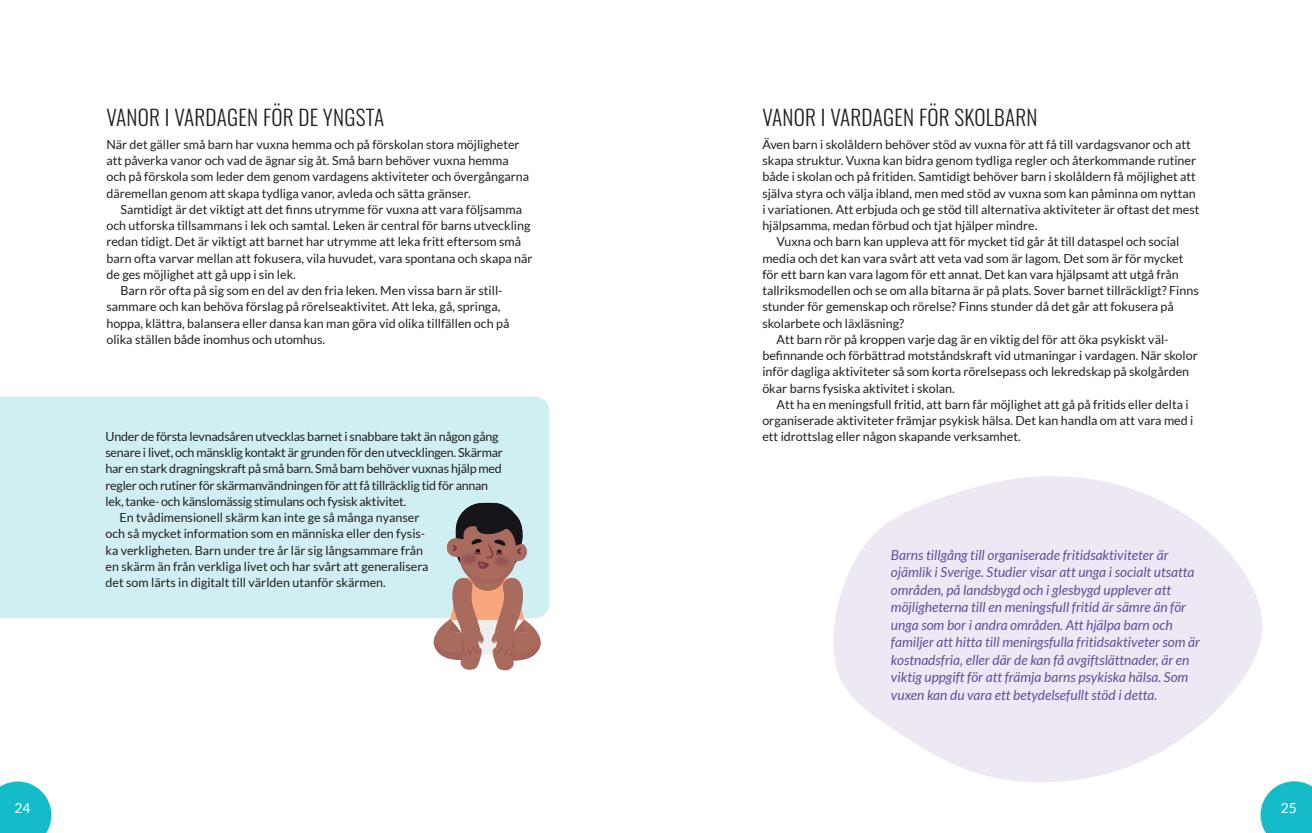
<style>
.page{position:relative;width:1312px;height:833px;background:#fff}
.page>*{position:absolute;margin:0;border:0;box-sizing:border-box;transform-origin:0 0}
.t1{font:300 21.25px "Oswald";letter-spacing:.01em;color:#231f20}
.t2{font:italic 13.75px/17.5px "Lato";color:#624ea0}
.t3{font:13.75px "Lato";color:#fff}
.t4{font:12.5px/16.2px "Lato";color:#231f20}
.t5{font:12.5px "Lato";letter-spacing:-.02em;color:#231f20}
</style>
<div class="page">
<div style="left:0;top:396px;width:549px;height:222px;background:#cfeff2"></div>
<svg style="left:422px;top:503px;width:128px;height:168px"></svg>
<svg style="left:833px;top:476px;width:429px;height:306px;fill:#ede8f3"></svg>
<svg style="left:0;top:781px;width:51px;height:52px"></svg>
<svg style="left:1260px;top:781px;width:51px;height:52px"></svg>
<h1 class="t1" style="left:106px;top:98px;width:279px">VANOR I VARDAGEN FÖR DE YNGSTA</h1>
<p class="t4" style="left:106px;top:136px;width:424px">När det gäller små barn har vuxna hemma och på förskolan stora möjligheter att påverka vanor och vad de ägnar sig åt. Små barn behöver vuxna hemma och på förskola som leder dem genom vardagens aktiviteter och övergångarna däremellan genom att skapa tydliga vanor, avleda och sätta gränser.</p>
<p class="t4" style="left:120px;top:201px;width:403px">Samtidigt är det viktigt att det finns utrymme för vuxna att vara följsamma</p>
<p class="t4" style="left:106px;top:217px;width:425px">och utforska tillsammans i lek och samtal. Leken är central för barns utveckling</p>
<p class="t4" style="left:106px;top:234px;width:416px">redan tidigt. Det är viktigt att barnet har utrymme att leka fritt eftersom små</p>
<p class="t4" style="left:106px;top:250px;width:427px">barn ofta varvar mellan att fokusera, vila huvudet, vara spontana och skapa när</p>
<p class="t4" style="left:106px;top:266px;width:191px">de ges möjlighet att gå upp i sin lek.</p>
<p class="t4" style="left:120px;top:282px;width:382px">Barn rör ofta på sig som en del av den fria leken. Men vissa barn är still-</p>
<p class="t4" style="left:106px;top:299px;width:395px">sammare och kan behöva förslag på rörelseaktivitet. Att leka, gå, springa,</p>
<p class="t4" style="left:106px;top:315px;width:404px">hoppa, klättra, balansera eller dansa kan man göra vid olika tillfällen och på</p>
<p class="t4" style="left:106px;top:331px;width:220px">olika ställen både inomhus och utomhus.</p>
<p class="t5" style="left:105px;top:429px;width:394px">Under de första levnadsåren utvecklas barnet i snabbare takt än någon gång</p>
<p class="t5" style="left:105px;top:445px;width:399px">senare i livet, och mänsklig kontakt är grunden för den utvecklingen. Skärmar</p>
<p class="t5" style="left:105px;top:462px;width:398px">har en stark dragningskraft på små barn. Små barn behöver vuxnas hjälp med</p>
<p class="t5" style="left:105px;top:478px;width:384px">regler och rutiner för skärmanvändningen för att få tillräcklig tid för annan</p>
<p class="t5" style="left:105px;top:494px;width:302px">lek, tanke- och känslomässig stimulans och fysisk aktivitet.</p>
<p class="t4" style="left:120px;top:509px;width:301px">En tvådimensionell skärm kan inte ge så många nyanser</p>
<p class="t4" style="left:105px;top:525px;width:321px">och så mycket information som en människa eller den fysis-</p>
<p class="t4" style="left:105px;top:542px;width:319px">ka verkligheten. Barn under tre år lär sig långsammare från</p>
<p class="t4" style="left:105px;top:558px;width:324px">en skärm än från verkliga livet och har svårt att generalisera</p>
<p class="t4" style="left:105px;top:574px;width:282px">det som lärts in digitalt till världen utanför skärmen.</p>
<h1 class="t1" style="left:762px;top:98px;width:277px">VANOR I VARDAGEN FÖR SKOLBARN</h1>
<p class="t4" style="left:762px;top:136px;width:430px">Även barn i skolåldern behöver stöd av vuxna för att få till vardagsvanor och att</p>
<p class="t4" style="left:762px;top:152px;width:435px">skapa struktur. Vuxna kan bidra genom tydliga regler och återkommande rutiner</p>
<p class="t4" style="left:762px;top:169px;width:435px">både i skolan och på fritiden. Samtidigt behöver barn i skolåldern få möjlighet att</p>
<p class="t4" style="left:762px;top:185px;width:435px">själva styra och välja ibland, men med stöd av vuxna som kan påminna om nyttan</p>
<p class="t4" style="left:762px;top:201px;width:438px">i variationen. Att erbjuda och ge stöd till alternativa aktiviteter är oftast det mest</p>
<p class="t4" style="left:762px;top:217px;width:276px">hjälpsamma, medan förbud och tjat hjälper mindre.</p>
<p class="t4" style="left:776px;top:234px;width:404px">Vuxna och barn kan uppleva att för mycket tid går åt till dataspel och social</p>
<p class="t4" style="left:762px;top:250px;width:422px">media och det kan vara svårt att veta vad som är lagom. Det som är för mycket</p>
<p class="t4" style="left:762px;top:266px;width:418px">för ett barn kan vara lagom för ett annat. Det kan vara hjälpsamt att utgå från</p>
<p class="t4" style="left:762px;top:282px;width:438px">tallriksmodellen och se om alla bitarna är på plats. Sover barnet tillräckligt? Finns</p>
<p class="t4" style="left:762px;top:299px;width:413px">stunder för gemenskap och rörelse? Finns stunder då det går att fokusera på</p>
<p class="t4" style="left:762px;top:315px;width:143px">skolarbete och läxläsning?</p>
<p class="t4" style="left:776px;top:331px;width:392px">Att barn rör på kroppen varje dag är en viktig del för att öka psykiskt väl-</p>
<p class="t4" style="left:762px;top:347px;width:437px">befinnande och förbättrad motståndskraft vid utmaningar i vardagen. När skolor</p>
<p class="t4" style="left:762px;top:364px;width:428px">inför dagliga aktiviteter så som korta rörelsepass och lekredskap på skolgården</p>
<p class="t4" style="left:762px;top:380px;width:194px">ökar barns fysiska aktivitet i skolan.</p>
<p class="t4" style="left:776px;top:396px;width:413px">Att ha en meningsfull fritid, att barn får möjlighet att gå på fritids eller delta i</p>
<p class="t4" style="left:762px;top:412px;width:432px">organiserade aktiviteter främjar psykisk hälsa. Det kan handla om att vara med i</p>
<p class="t4" style="left:762px;top:429px;width:260px">ett idrottslag eller någon skapande verksamhet.</p>
<p class="t2" style="left:890px;top:546px;width:310px">Barns tillgång till organiserade fritidsaktiviteter är ojämlik i Sverige. Studier visar att unga i socialt utsatta områden, på landsbygd och i glesbygd upplever att möjligheterna till en meningsfull fritid är sämre än för unga som bor i andra områden. Att hjälpa barn och familjer att hitta till meningsfulla fritidsaktiveter som är kostnadsfria, eller där de kan få avgiftslättnader, är en viktig uppgift för att främja barns psykiska hälsa. Som vuxen kan du vara ett betydelsefullt stöd i detta.</p>
<p class="t3" style="left:14px;top:800px;width:17px">24</p>
<p class="t3" style="left:1280px;top:800px;width:17px">25</p>
</div>
